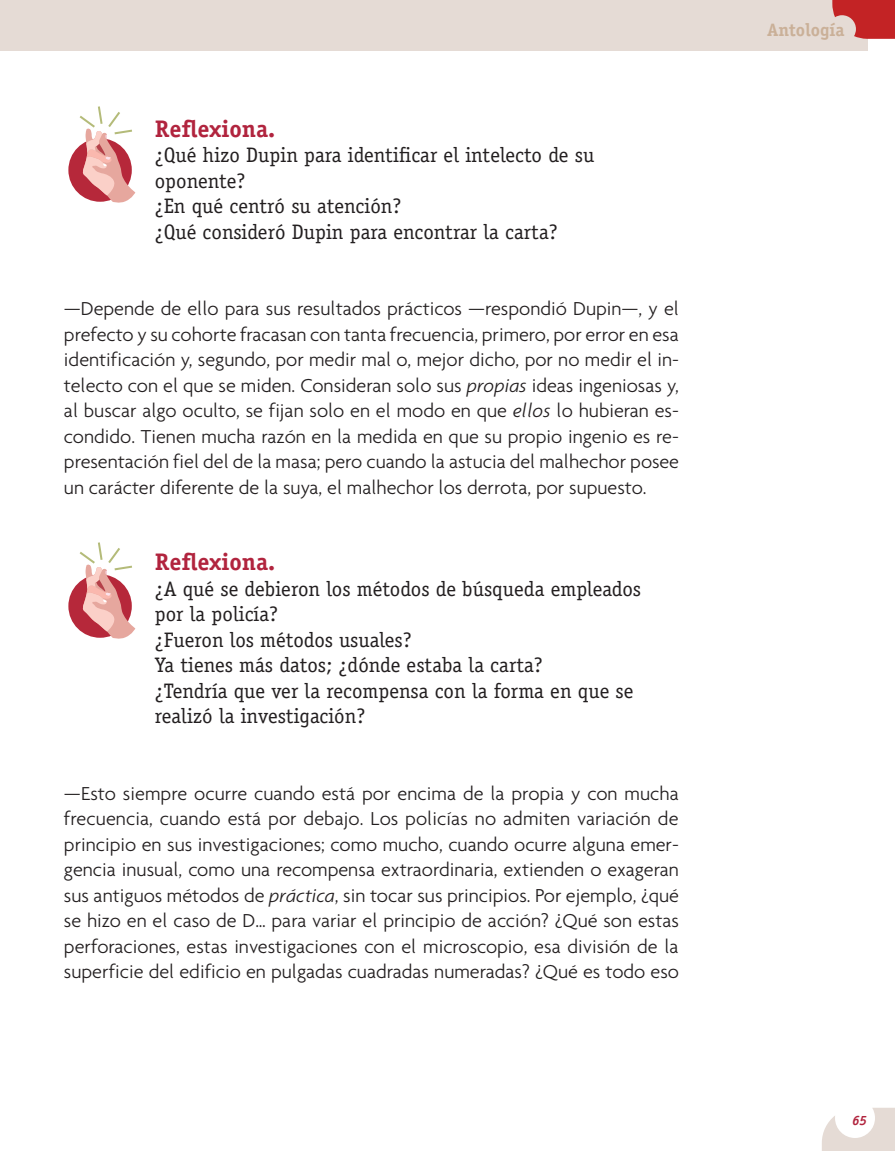
<style>
.page{position:relative;width:895px;height:1151px;background:#fff}
.page>*{position:absolute;margin:0;border:0;box-sizing:border-box;transform-origin:0 0}
.t1{font:700 24px "Officina Serif";color:#b1243e}
.t2{font:21px/25.5px "Officina Serif";color:#231f20}
.t3{font:300 20.25px/25.5px "Agenda";color:#231f20;text-align:justify}
.t4{font:700 18px "Officina Serif";color:#cab098}
.t5{font:italic 700 13.5px "Officina Serif";color:#b1243e}
.s1{font-style:italic}
</style>
<div class="page">
<div style="left:0;top:0;width:867px;height:51px;background:#e5dbd5"></div>
<div style="left:68px;top:138px;width:64px;height:64px;background:#b6283a;border-radius:50%"></div>
<svg style="left:80px;top:106px;width:55px;height:97px"></svg>
<div style="left:68px;top:574px;width:64px;height:64px;background:#b6283a;border-radius:50%"></div>
<svg style="left:80px;top:542px;width:55px;height:97px"></svg>
<svg style="left:832px;top:0;width:63px;height:39px"></svg>
<svg style="left:822px;top:1107px;width:73px;height:44px"></svg>
<p class="t1" style="left:155px;top:113px;width:122px">Reflexiona.</p>
<p class="t2" style="left:155px;top:142px;width:441px">¿Qué hizo Dupin para identificar el intelecto de su oponente?<br>¿En qué centró su atención?<br>¿Qué consideró Dupin para encontrar la carta?</p>
<p class="t3" style="left:64px;top:296px;width:616px">—Depende de ello para sus resultados prácticos —respondió Dupin—, y el prefecto y su cohorte fracasan con tanta frecuencia, primero, por error en esa identificación y, segundo, por medir mal o, mejor dicho, por no medir el in&shy;telecto con el que se miden. Consideran solo sus <span class="s1">propias</span> ideas ingeniosas y, al buscar algo oculto, se fijan solo en el modo en que <span class="s1">ellos</span> lo hubieran es&shy;condido. Tienen mucha razón en la medida en que su propio ingenio es re&shy;presentación fiel del de la masa; pero cuando la astucia del malhechor posee un carácter diferente de la suya, el malhechor los derrota, por supuesto.</p>
<p class="t1" style="left:155px;top:547px;width:122px">Reflexiona.</p>
<p class="t2" style="left:155px;top:576px;width:487px">¿A qué se debieron los métodos de búsqueda empleados por la policía?<br>¿Fueron los métodos usuales?<br>Ya tienes más datos; ¿dónde estaba la carta?<br>¿Tendría que ver la recompensa con la forma en que se realizó la investigación?</p>
<p class="t3" style="left:64px;top:780px;width:616px">—Esto siempre ocurre cuando está por encima de la propia y con mucha frecuencia, cuando está por debajo. Los policías no admiten variación de principio en sus investigaciones; como mucho, cuando ocurre alguna emer&shy;gencia inusual, como una recompensa extraordinaria, extienden o exageran sus antiguos métodos de <span class="s1">práctica</span>, sin tocar sus principios. Por ejemplo, ¿qué se hizo en el caso de D… para variar el principio de acción? ¿Qué son estas perforaciones, estas investigaciones con el microscopio, esa división de la superficie del edificio en pulgadas cuadradas numeradas? ¿Qué es todo eso</p>
<p class="t4" style="left:767px;top:18px;width:79px">Antología</p>
<p class="t5" style="left:852px;top:1112px;width:16px">65</p>
</div>
